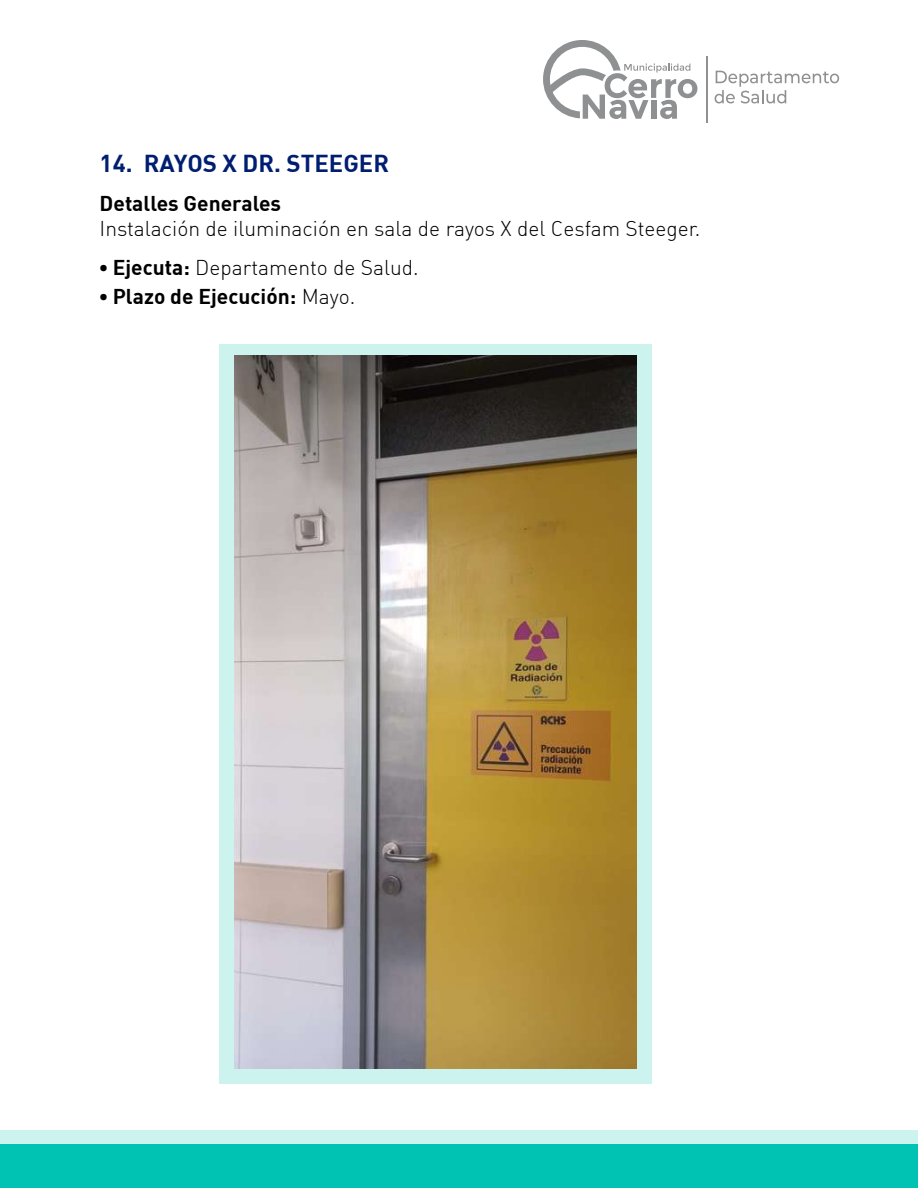
<style>
.page{position:relative;width:918px;height:1188px;background:#fff}
.page>*{position:absolute;margin:0;border:0;box-sizing:border-box;transform-origin:0 0}
.t1{font:700 24px "DIN";color:#001e71}
.t2{font:21px/39px "DIN Light Alternate";color:#000}
.t3{font:700 21px "DIN";color:#000}
.s1{font-family:"Montserrat";font-weight:900;font-size:24px}
.s2{font-family:"DIN";font-weight:700}
.s3{font-family:"DIN Light Alternate";font-weight:400}
</style>
<div class="page">
<svg style="left:543px;top:40px;width:154px;height:79px"></svg>
<hr style="left:706px;top:56px;width:1px;height:67px;background:#8e9091">
<svg style="left:715px;top:71px;width:124px;height:33px"></svg>
<div style="left:220px;top:344px;width:432px;height:740px;background:#cdf3ee"></div>
<div style="left:0;top:1130px;width:918px;height:50px;background:#cdf3ee"></div>
<div style="left:0;top:1144px;width:918px;height:44px;background:#00c3b3"></div>
<img style="left:234px;top:356px;width:403px;height:712px">
<p class="t1" style="left:100px;top:147px;width:291px">14. RAYOS X DR. STEEGER</p>
<p class="t3" style="left:100px;top:189px;width:183px">Detalles Generales</p>
<p class="t2" style="left:100px;top:209px;width:602px">Instalación de iluminación en sala de rayos X del Cesfam Steeger. <span class="s1">·</span> <span class="s2">Ejecuta:</span> Departamento de Salud.</p>
<p class="t3" style="left:100px;top:282px;width:257px"><span class="s1">·</span> Plazo de Ejecución: <span class="s3">Mayo.</span></p>
</div>
